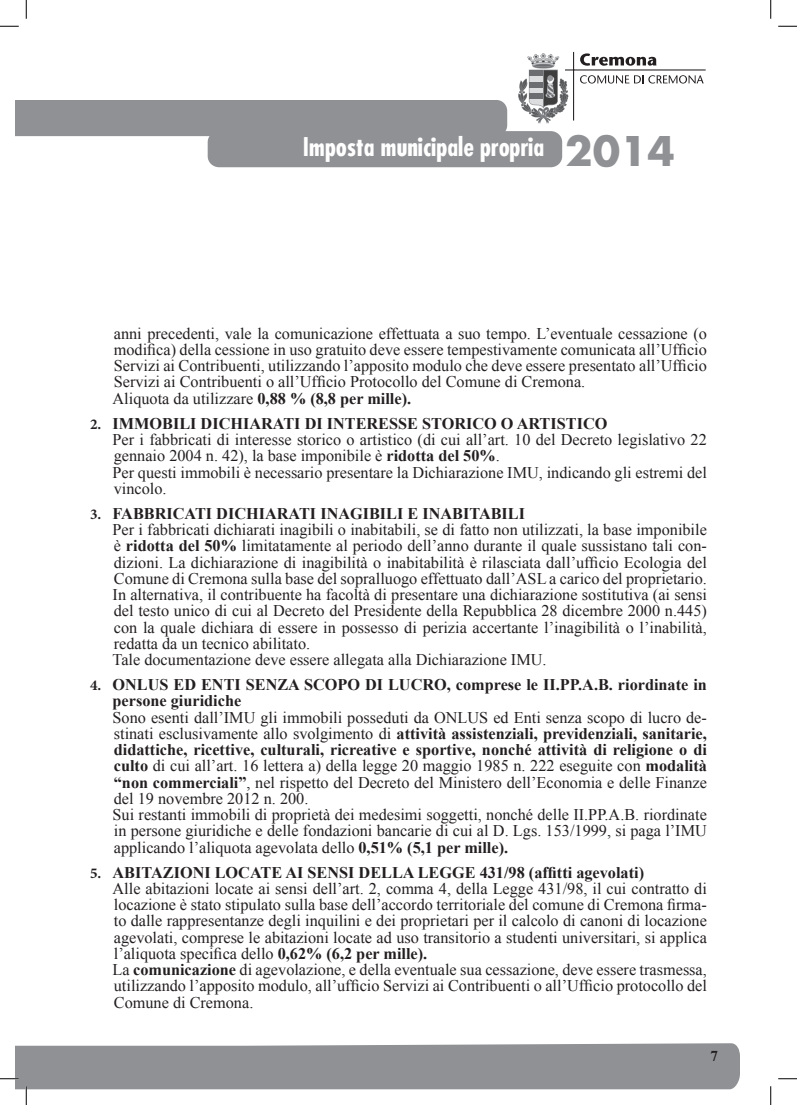
<style>
.page{position:relative;width:797px;height:1105px;background:#fff}
.page>*{position:absolute;margin:0;border:0;box-sizing:border-box;transform-origin:0 0}
.t1{font:700 40px "Futura";color:#8f9194}
.t2{font:700 condensed 25px "Futura";color:#fff}
.t3{font:16.25px/16.2px "Times New Roman";color:#231f20}
.t4{font:700 16.25px "Times New Roman";color:#231f20}
.t5{font:700 16.25px "Futura";color:#fff}
.t6{font:700 15px "Times New Roman";color:#231f20}
.s1{font-weight:700}
.s2{font-family:"Minion Pro";font-size:15px}
.s3{font-family:"Minion Pro";font-weight:700;font-size:15px}
</style>
<div class="page">
<div style="left:16px;top:100px;width:491px;height:36px;background:#8f9194"></div>
<div style="left:208px;top:131px;width:354px;height:36px;background:#8f9194;border-radius:11px"></div>
<svg style="left:580px;top:53px;width:76px;height:13px"></svg>
<hr style="left:573px;top:52px;width:1px;height:69px;background:#231f20">
<hr style="left:565px;top:69px;width:140px;height:2px;background:#231f20">
<svg style="left:580px;top:75px;width:123px;height:9px"></svg>
<svg style="left:518px;top:53px;width:50px;height:71px"></svg>
<svg style="left:0;top:25px;width:19px;height:2px"></svg>
<svg style="left:778px;top:25px;width:19px;height:2px"></svg>
<svg style="left:778px;top:1078px;width:19px;height:1px"></svg>
<svg style="left:25px;top:0;width:2px;height:19px"></svg>
<svg style="left:0;top:1043px;width:740px;height:62px"></svg>
<svg style="left:770px;top:0;width:1px;height:19px"></svg>
<svg style="left:770px;top:1086px;width:1px;height:19px"></svg>
<h1 class="t1" style="left:565px;top:124px;width:111px">2014</h1>
<p class="t5" style="left:354px;top:132px;width:287px">Imposta municipale propria 2014</p>
<h2 class="t2" style="left:303px;top:130px;width:243px">Imposta municipale propria</h2>
<p class="t3" style="left:113px;top:325px;width:596px">anni precedenti, vale la comunicazione effettuata a suo tempo. L’eventuale cessazione (o modifica) della cessione in uso gratuito deve essere tempestivamente comunicata all’Ufficio Servizi ai Contribuenti, utilizzando l’apposito modulo che deve essere presentato all’Ufficio Servizi ai Contribuenti o all’Ufficio Protocollo del Comune di Cremona.<br>Aliquota da utilizzare <span class="s1">0,88 % (8,8 per mille).</span></p>
<p class="t4" style="left:90px;top:412px;width:193px"><span class="s2">2.</span> IMMOBILI DICHIARATI</p>
<p class="t4" style="left:305px;top:412px;width:33px">DI INTE</p>
<p class="t4" style="left:366px;top:412px;width:241px">RESSE STORICO O ARTISTICO</p>
<p class="t3" style="left:113px;top:431px;width:596px">Per i fabbricati di interesse storico o artistico (di cui all’art. 10 del Decreto legislativo 22 gennaio 2004 n. 42), la base imponibile è <span class="s1">ridotta del 50%</span>.<br>Per questi immobili è necessario presentare la Dichiarazione IMU, indicando gli estremi del vincolo.</p>
<p class="t4" style="left:90px;top:502px;width:105px"><span class="s2">3.</span> FABBRICATI</p>
<p class="t4" style="left:216px;top:502px;width:83px">DICHIARATI</p>
<p class="t4" style="left:320px;top:502px;width:205px">INAGIBILI E INABITABILI</p>
<p class="t3" style="left:113px;top:521px;width:596px">Per i fabbricati dichiarati inagibili o inabitabili, se di fatto non utilizzati, la base imponibile è <span class="s1">ridotta del 50%</span> limitatamente al periodo dell’anno durante il quale sussistano tali con&shy;dizioni. La dichiarazione di inagibilità o inabitabilità è rilasciata dall’ufficio Ecologia del Comune di Cremona sulla base del sopralluogo effettuato dall’ASL a carico del proprietario.<br>In alternativa, il contribuente ha facoltà di presentare una dichiarazione sostitutiva (ai sensi del testo unico di cui al Decreto del Presidente della Repubblica 28 dicembre 2000 n.445) con la quale dichiara di essere in possesso di perizia accertante l’inagibilità o l’inabilità, redatta da un tecnico abilitato.<br>Tale documentazione deve essere allegata alla Dichiarazione IMU.</p>
<p class="t4" style="left:90px;top:673px;width:122px"><span class="s2">4.</span> ONLUS ED ENTI</p>
<p class="t4" style="left:246px;top:673px;width:22px">SENZA</p>
<p class="t4" style="left:304px;top:673px;width:404px">SCOPO DI LUCRO, comprese le II.PP.A.B. riordinate in</p>
<p class="t4" style="left:113px;top:690px;width:130px">persone giuridiche</p>
<p class="t3" style="left:113px;top:709px;width:596px">Sono esenti dall’IMU gli immobili posseduti da ONLUS ed Enti senza scopo di lucro de&shy;stinati esclusivamente allo svolgimento di <span class="s1">attività assistenziali, previdenziali, sanitarie, didattiche, ricettive, culturali, ricreative e sportive, nonché attività di religione o di culto</span> di cui all’art. 16 lettera a) della legge 20 maggio 1985 n. 222 eseguite con <span class="s1">modalità “non commerciali”</span>, nel rispetto del Decreto del Ministero dell’Economia e delle Finanze del 19 novembre 2012 n. 200.<br>Sui restanti immobili di proprietà dei medesimi soggetti, nonché delle II.PP.A.B. riordinate in persone giuridiche e delle fondazioni bancarie di cui al D. Lgs. 153/1999, si paga l’IMU applicando l’aliquota agevolata dello <span class="s1">0,51% (5,1 per mille).</span></p>
<p class="t3" style="left:113px;top:864px;width:596px;text-indent:-22px"><span class="s3">5.</span> <span class="s1">ABITAZIONI LOCATE AI SENSI DELLA LEGGE 431/98 (affitti agevolati)<br></span>Alle abitazioni locate ai sensi dell’art. 2, comma 4, della Legge 431/98, il cui contratto di locazione è stato stipulato sulla base dell’accordo territoriale del comune di Cremona firma&shy;to dalle rappresentanze degli inquilini e dei proprietari per il calcolo di canoni di locazione agevolati, comprese le abitazioni locate ad uso transitorio a studenti universitari, si applica l’aliquota specifica dello <span class="s1">0,62% (6,2 per mille).<br></span>La <span class="s1">comunicazione</span> di agevolazione, e della eventuale sua cessazione, deve essere trasmessa, utilizzando l’apposito modulo, all’ufficio Servizi ai Contribuenti o all’Ufficio protocollo del Comune di Cremona.</p>
<p class="t6" style="left:710px;top:1046px;width:9px">7</p>
</div>
